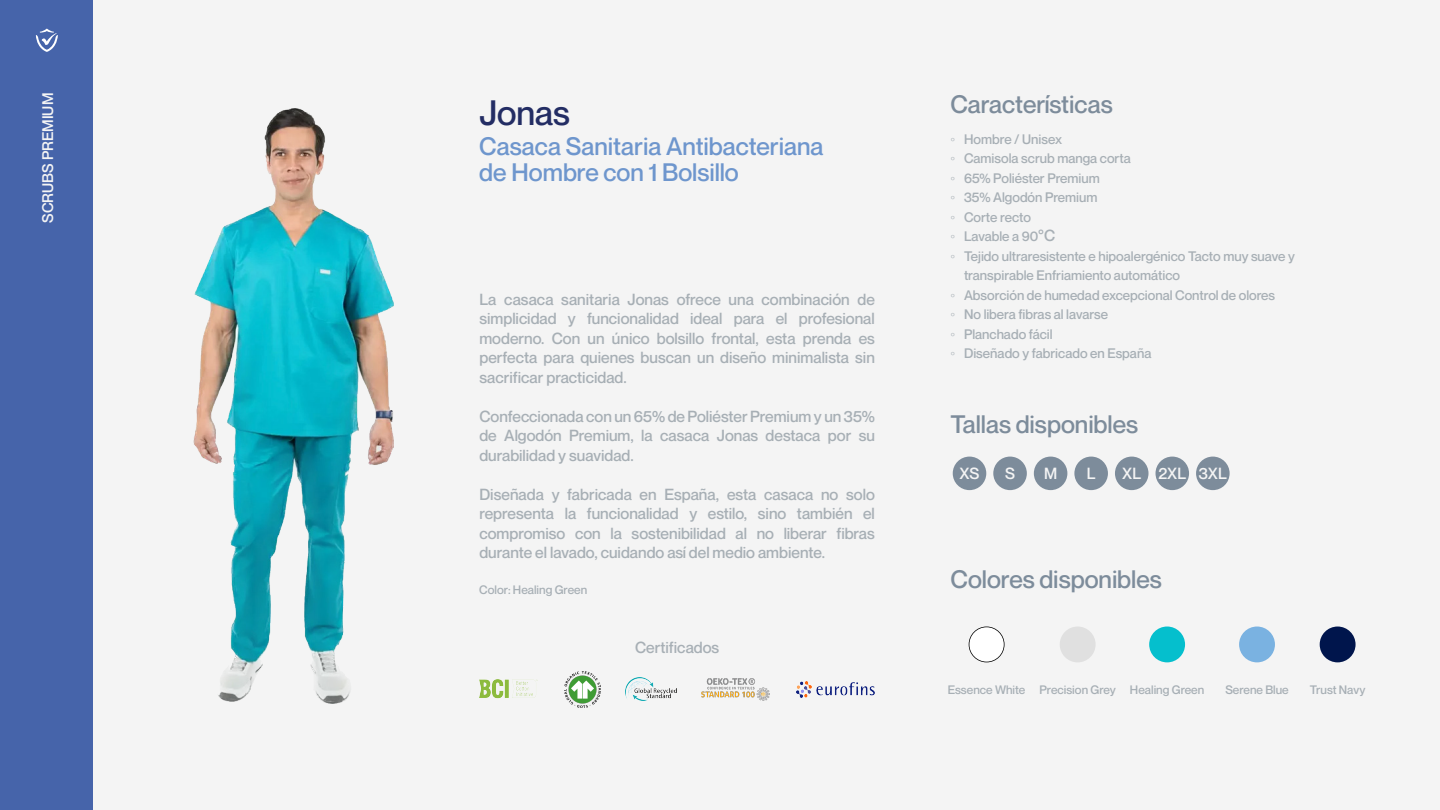
<style>
.page{position:relative;width:1440px;height:810px;background:#f4f4f4}
.page>*{position:absolute;margin:0;border:0;box-sizing:border-box;transform-origin:0 0}
.t1{font:500 34.5px "Neue Montreal";color:#232d64}
.t2{font:500 24.75px "Neue Montreal";color:#7d8c9b}
.t3{font:500 24.75px/25.5px "Neue Montreal";color:#6e96cd}
.t4{font:500 15.83px "Neue Montreal";color:#f4f4f4}
.t5{font:500 15.75px/19.5px "Neue Montreal";color:#a7afb5;text-align:justify}
.t6{font:500 15.08px "Neue Montreal";color:#f4f4f4}
.t7{font:500 13.5px "Neue Montreal";color:#a7afb5}
.t8{font:500 12px "Neue Montreal";color:#a7afb5}
.s1{font-family:"Times New Roman";font-weight:400}
.s2{font-size:15.75px}
</style>
<div class="page">
<img style="left:193px;top:108px;width:200px;height:596px">
<div style="left:953px;top:457px;width:33px;height:33px;background:#7d8c9b;border-radius:50%"></div>
<div style="left:993px;top:457px;width:34px;height:33px;background:#7d8c9b;border-radius:50%"></div>
<div style="left:1034px;top:457px;width:33px;height:33px;background:#7d8c9b;border-radius:50%"></div>
<div style="left:1074px;top:457px;width:34px;height:33px;background:#7d8c9b;border-radius:50%"></div>
<div style="left:1115px;top:457px;width:34px;height:33px;background:#7d8c9b;border-radius:50%"></div>
<div style="left:1156px;top:457px;width:33px;height:33px;background:#7d8c9b;border-radius:50%"></div>
<div style="left:1196px;top:457px;width:34px;height:33px;background:#7d8c9b;border-radius:50%"></div>
<div style="left:0;top:0;width:93px;height:810px;background:#4664aa"></div>
<svg style="left:36px;top:29px;width:22px;height:23px"></svg>
<img style="left:479px;top:680px;width:59px;height:19px">
<img style="left:564px;top:671px;width:36px;height:36px">
<img style="left:625px;top:678px;width:51px;height:23px">
<img style="left:702px;top:678px;width:68px;height:22px">
<img style="left:796px;top:682px;width:79px;height:15px">
<svg style="left:969px;top:627px;width:36px;height:35px"></svg>
<div style="left:1060px;top:627px;width:36px;height:35px;background:#e0e0e0;border-radius:50%"></div>
<div style="left:1149px;top:627px;width:36px;height:35px;background:#05bfcd;border-radius:50%"></div>
<div style="left:1239px;top:627px;width:36px;height:35px;background:#7ab2e1;border-radius:50%"></div>
<div style="left:1320px;top:627px;width:36px;height:35px;background:#00154c;border-radius:50%"></div>
<p class="t6" style="left:38px;top:223px;width:131px;rotate:-90deg">SCRUBS PREMIUM</p>
<h1 class="t1" style="left:479px;top:91px;width:92px">Jonas</h1>
<h2 class="t3" style="left:479px;top:134px;width:346px">Casaca Sanitaria Antibacteriana de Hombre con 1 Bolsillo</h2>
<p class="t5" style="left:479px;top:290px;width:397px">La casaca sanitaria Jonas ofrece una combinación de simplicidad y funcionalidad ideal para el profesional moderno. Con un único bolsillo frontal, esta prenda es perfecta para quienes buscan un diseño minimalista sin sacrificar practicidad.</p>
<p class="t5" style="left:479px;top:407px;width:397px">Confeccionada con un 65% de Poliéster Premium y un 35% de Algodón Premium, la casaca Jonas destaca por su durabilidad y suavidad.</p>
<p class="t5" style="left:479px;top:485px;width:397px">Diseñada y fabricada en España, esta casaca no solo representa la funcionalidad y estilo, sino también el compromiso con la sostenibilidad al no liberar fibras durante el lavado, cuidando así del medio ambiente.</p>
<p class="t8" style="left:479px;top:582px;width:109px">Color: Healing Green</p>
<p class="t5" style="left:635px;top:637px;width:86px">Certificados</p>
<h2 class="t2" style="left:951px;top:89px;width:164px">Características</h2>
<p class="t7" style="left:951px;top:131px;width:113px"><span class="s1">◦</span> Hombre / Unisex</p>
<p class="t7" style="left:951px;top:150px;width:182px"><span class="s1">◦</span> Camisola scrub manga corta</p>
<p class="t7" style="left:951px;top:170px;width:151px"><span class="s1">◦</span> 65% Poliéster Premium</p>
<p class="t7" style="left:951px;top:189px;width:149px"><span class="s1">◦</span> 35% Algodón Premium</p>
<p class="t7" style="left:951px;top:209px;width:82px"><span class="s1">◦</span> Corte recto</p>
<p class="t7" style="left:951px;top:228px;width:106px"><span class="s1">◦</span> Lavable a 90<span class="s2">°C</span></p>
<p class="t7" style="left:951px;top:248px;width:346px"><span class="s1">◦</span> Tejido ultraresistente e hipoalergénico Tacto muy suave y</p>
<p class="t7" style="left:964px;top:267px;width:218px">transpirable Enfriamiento automático</p>
<p class="t7" style="left:951px;top:287px;width:326px"><span class="s1">◦</span> Absorción de humedad excepcional Control de olores</p>
<p class="t7" style="left:951px;top:306px;width:159px"><span class="s1">◦</span> No libera fibras al lavarse</p>
<p class="t7" style="left:951px;top:326px;width:104px"><span class="s1">◦</span> Planchado fácil</p>
<p class="t7" style="left:951px;top:345px;width:202px"><span class="s1">◦</span> Diseñado y fabricado en España</p>
<h2 class="t2" style="left:951px;top:409px;width:189px">Tallas disponibles</h2>
<p class="t4" style="left:960px;top:464px;width:21px">XS</p>
<p class="t4" style="left:1005px;top:464px;width:12px">S</p>
<p class="t4" style="left:1044px;top:464px;width:15px">M</p>
<p class="t4" style="left:1087px;top:464px;width:10px">L</p>
<p class="t4" style="left:1122px;top:464px;width:106px">XL 2XL 3XL</p>
<h2 class="t2" style="left:951px;top:565px;width:213px">Colores disponibles</h2>
<p class="t8" style="left:948px;top:683px;width:258px">Essence White Precision Grey Healing Green</p>
<p class="t8" style="left:1225px;top:683px;width:65px">Serene Blue</p>
<p class="t8" style="left:1310px;top:683px;width:57px">Trust Navy</p>
</div>
